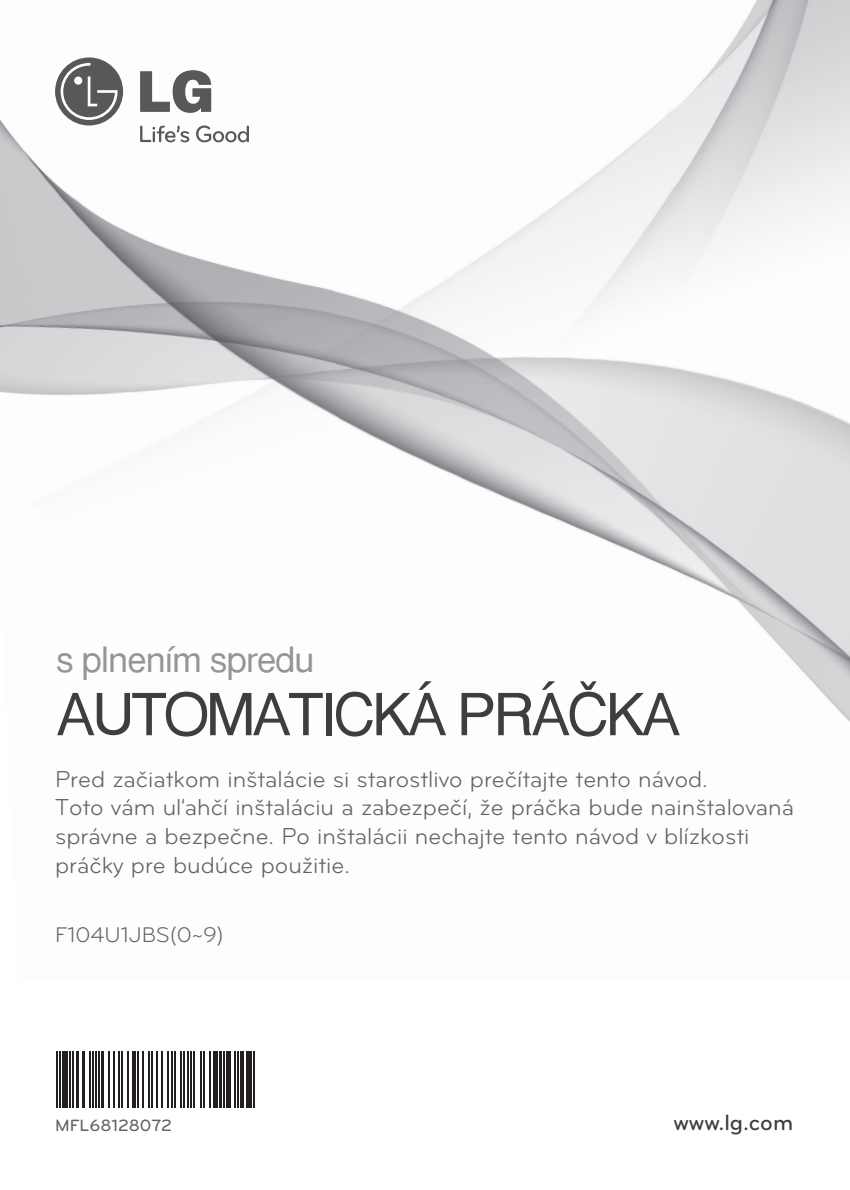
<style>
.page{position:relative;width:850px;height:1190px;background:#fff}
.page>*{position:absolute;margin:0;border:0;box-sizing:border-box;transform-origin:0 0}
.t1{font:58px "Euro Slavic Sans";letter-spacing:-.06em;color:#3e3e3f}
.t2{font:35px "Euro Slavic Sans";letter-spacing:-.025em;color:#939598}
.t3{font:24px/28.8px "Bryant LG";color:#636366}
.t4{font:500 23px "Bryant LG";color:#3e3e3f}
.t5{font:22px "Bryant LG";color:#636366}
.t6{font:500 17px "Bryant LG";color:#636366}
</style>
<div class="page">
<img style="left:0;top:75px;width:249px;height:144px">
<img style="left:558px;top:116px;width:108px;height:87px">
<img style="left:666px;top:0;width:184px;height:392px">
<img style="left:0;top:219px;width:330px;height:195px">
<img style="left:330px;top:203px;width:358px;height:262px">
<img style="left:685px;top:392px;width:165px;height:330px">
<img style="left:431px;top:465px;width:269px;height:257px">
<svg style="left:140px;top:126px;width:49px;height:16px"></svg>
<svg style="left:196px;top:125px;width:53px;height:17px"></svg>
<svg style="left:140px;top:70px;width:71px;height:43px"></svg>
<div style="left:55px;top:57px;width:68px;height:68px;background:#57585a;border-radius:50%"></div>
<svg style="left:61px;top:63px;width:57px;height:57px"></svg>
<hr style="left:56px;top:1051px;width:1px;height:57px;background:#231f20">
<hr style="left:59px;top:1051px;width:1px;height:57px;background:#231f20">
<div style="left:62px;top:1051px;width:6px;height:57px;background:#231f20"></div>
<hr style="left:69px;top:1051px;width:2px;height:57px;background:#231f20">
<hr style="left:72px;top:1051px;width:1px;height:57px;background:#231f20">
<hr style="left:76px;top:1051px;width:3px;height:57px;background:#231f20">
<hr style="left:82px;top:1051px;width:3px;height:57px;background:#231f20">
<hr style="left:89px;top:1051px;width:2px;height:57px;background:#231f20">
<hr style="left:92px;top:1051px;width:2px;height:57px;background:#231f20">
<hr style="left:95px;top:1051px;width:2px;height:57px;background:#231f20">
<hr style="left:98px;top:1051px;width:2px;height:57px;background:#231f20">
<hr style="left:101px;top:1051px;width:3px;height:57px;background:#231f20">
<hr style="left:108px;top:1051px;width:2px;height:57px;background:#231f20">
<hr style="left:113px;top:1051px;width:1px;height:57px;background:#231f20">
<hr style="left:119px;top:1051px;width:1px;height:57px;background:#231f20">
<hr style="left:122px;top:1051px;width:1px;height:57px;background:#231f20">
<hr style="left:127px;top:1051px;width:2px;height:57px;background:#231f20">
<hr style="left:132px;top:1051px;width:1px;height:57px;background:#231f20">
<hr style="left:135px;top:1051px;width:1px;height:57px;background:#231f20">
<hr style="left:138px;top:1051px;width:1px;height:57px;background:#231f20">
<hr style="left:142px;top:1051px;width:1px;height:57px;background:#231f20">
<hr style="left:148px;top:1051px;width:1px;height:57px;background:#231f20">
<hr style="left:151px;top:1051px;width:1px;height:57px;background:#231f20">
<hr style="left:157px;top:1051px;width:1px;height:57px;background:#231f20">
<hr style="left:161px;top:1051px;width:1px;height:57px;background:#231f20">
<hr style="left:167px;top:1051px;width:1px;height:57px;background:#231f20">
<hr style="left:171px;top:1051px;width:2px;height:57px;background:#231f20">
<hr style="left:174px;top:1051px;width:2px;height:57px;background:#231f20">
<hr style="left:180px;top:1051px;width:1px;height:57px;background:#231f20">
<hr style="left:183px;top:1051px;width:1px;height:57px;background:#231f20">
<hr style="left:187px;top:1051px;width:2px;height:57px;background:#231f20">
<hr style="left:190px;top:1051px;width:2px;height:57px;background:#231f20">
<hr style="left:193px;top:1051px;width:2px;height:57px;background:#231f20">
<hr style="left:200px;top:1051px;width:2px;height:57px;background:#231f20">
<hr style="left:203px;top:1051px;width:2px;height:57px;background:#231f20">
<hr style="left:209px;top:1051px;width:2px;height:57px;background:#231f20">
<hr style="left:214px;top:1051px;width:4px;height:57px;background:#231f20">
<hr style="left:219px;top:1051px;width:3px;height:57px;background:#231f20">
<hr style="left:224px;top:1051px;width:1px;height:57px;background:#231f20">
<hr style="left:227px;top:1051px;width:4px;height:57px;background:#231f20">
<hr style="left:234px;top:1051px;width:1px;height:57px;background:#231f20">
<hr style="left:237px;top:1051px;width:1px;height:57px;background:#231f20">
<hr style="left:240px;top:1051px;width:1px;height:57px;background:#231f20">
<hr style="left:243px;top:1051px;width:1px;height:57px;background:#231f20">
<div style="left:246px;top:1051px;width:5px;height:57px;background:#231f20"></div>
<hr style="left:253px;top:1051px;width:1px;height:57px;background:#231f20">
<h2 class="t2" style="left:56px;top:647px;width:260px">s plnením spredu</h2>
<h1 class="t1" style="left:56px;top:693px;width:626px">AUTOMATICKÁ PRÁâKA</h1>
<p class="t3" style="left:55px;top:764px;width:741px">Pred začiatkom inštalácie si starostlivo prečítajte tento návod.<br>Toto vám uľahčí inštaláciu a zabezpečí, že práčka bude nainštalovaná správne a bezpečne. Po inštalácii nechajte tento návod v blízkosti práčky pre budúce použitie.</p>
<p class="t5" style="left:55px;top:921px;width:170px">F104U1JBS(0~9)</p>
<p class="t6" style="left:55px;top:1116px;width:118px">MFL68128072</p>
<p class="t4" style="left:673px;top:1109px;width:121px">www.lg.com</p>
</div>
